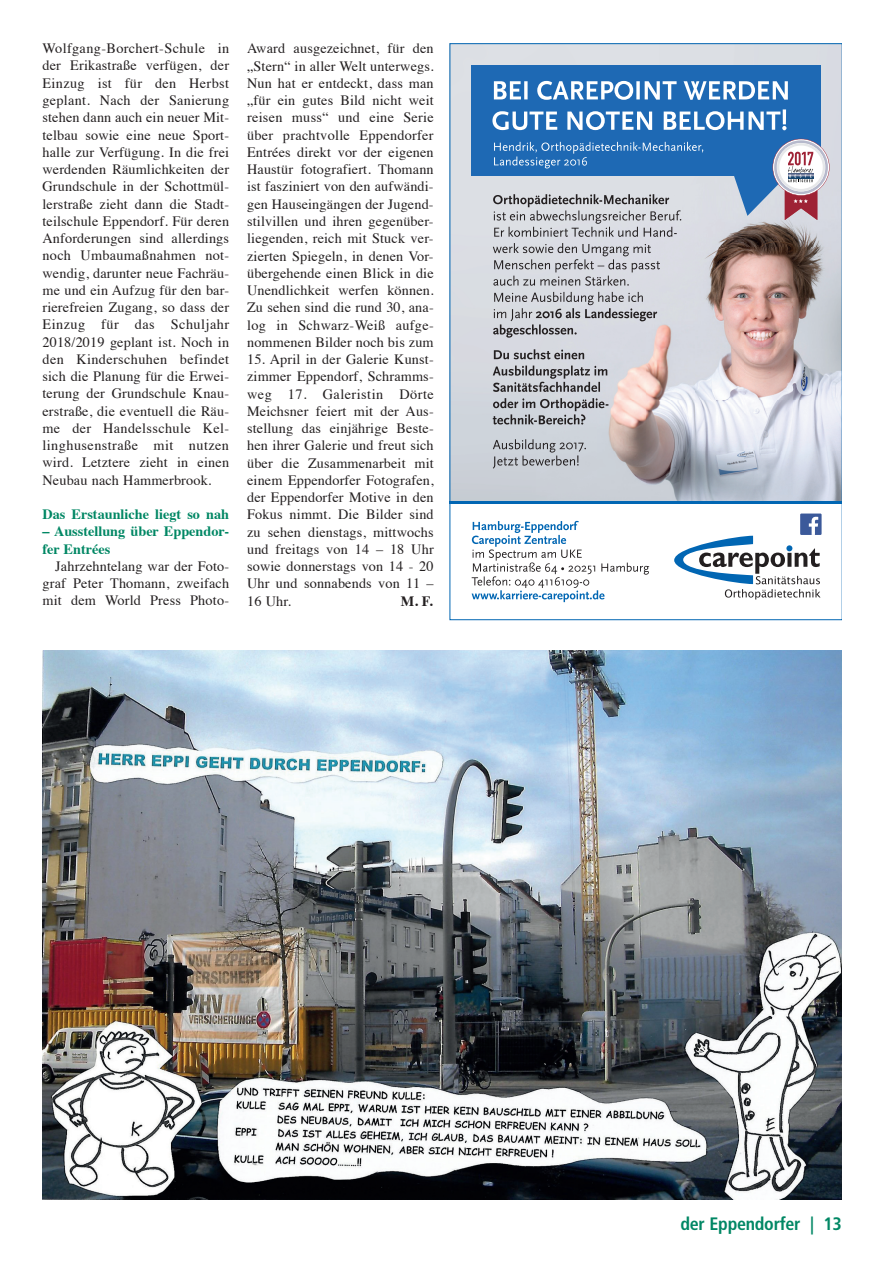
<style>
.page{position:relative;width:893px;height:1263px;background:#fff}
.page>*{position:absolute;margin:0;border:0;box-sizing:border-box;transform-origin:0 0}
.t1{font:700 condensed 18px "Frutiger";letter-spacing:-.015em;color:#008764}
.t2{font:14.25px/17.2px "Times";letter-spacing:.01em;color:#231f20;text-align:justify}
.t3{font:700 14.25px/17.2px "Times";color:#008764}
.t4{font:700 14.25px "Times";color:#231f20}
.s1{font-style:inherit}
</style>
<div class="page">
<img style="left:43px;top:651px;width:799px;height:548px">
<img style="left:451px;top:45px;width:389px;height:456px">
<svg style="left:493px;top:439px;width:93px;height:30px;background:#b1b5bb"></svg>
<svg style="left:493px;top:398px;width:115px;height:27px;background:#a7aab0"></svg>
<svg style="left:493px;top:366px;width:114px;height:26px;background:#a2a3a8"></svg>
<svg style="left:494px;top:349px;width:90px;height:10px"></svg>
<svg style="left:493px;top:292px;width:164px;height:46px;background:#bbbcc2"></svg>
<svg style="left:493px;top:243px;width:167px;height:43px;background:#bfc0c6"></svg>
<svg style="left:493px;top:194px;width:188px;height:43px;background:#b8babe"></svg>
<div style="left:472px;top:65px;width:348px;height:111px;background:#1e69b4"></div>
<svg style="left:494px;top:142px;width:209px;height:26px"></svg>
<svg style="left:492px;top:109px;width:294px;height:21px"></svg>
<svg style="left:494px;top:81px;width:294px;height:19px"></svg>
<hr style="left:450px;top:501px;width:392px;height:3px;background:#0166b3">
<svg style="left:472px;top:521px;width:177px;height:81px"></svg>
<svg style="left:734px;top:139px;width:95px;height:81px"></svg>
<div style="left:799px;top:513px;width:23px;height:23px;border:2px solid #fff"></div>
<div style="left:800px;top:513px;width:22px;height:22px;background:#3b599a"></div>
<svg style="left:674px;top:517px;width:146px;height:82px"></svg>
<p class="t2" style="left:43px;top:39px;width:188px">Wolfgang-Borchert-Schule in der Erikastraße verfügen, der Einzug ist für den Herbst geplant. Nach der Sanierung stehen dann auch ein neuer Mit&shy;telbau sowie eine neue Sport&shy;halle zur Verfügung. In die frei werdenden Räumlichkeiten der Grundschule in der Schottmül&shy;lerstraße zieht dann die Stadt&shy;teilschule Eppendorf. Für deren Anforderungen sind allerdings noch Umbaumaßnahmen not&shy;wendig, darunter neue Fachräu&shy;me und ein Aufzug für den bar&shy;rierefreien Zugang, so dass der Einzug für das Schuljahr 2018/2019 geplant ist. Noch in den Kinderschuhen befindet sich die Planung für die Erwei&shy;terung der Grundschule Knau&shy;erstraße, die eventuell die Räu&shy;me der Handelsschule Kel&shy;linghusenstraße mit nutzen wird. Letztere zieht in einen Neubau nach Hammerbrook.</p>
<p class="t3" style="left:43px;top:504px;width:188px">Das Erstaunliche liegt so nah</p>
<p class="t3" style="left:43px;top:521px;width:188px">– Ausstellung über Eppendor&shy;fer Entrées</p>
<p class="t2" style="left:43px;top:556px;width:188px;text-indent:13px">Jahrzehntelang war der Foto&shy;graf Peter Thomann, zweifach mit dem World Press Photo-</p>
<p class="t2" style="left:247px;top:39px;width:188px">Award ausgezeichnet, für den „Stern“ in aller Welt unterwegs.<br>Nun hat er entdeckt, dass man „für ein gutes Bild nicht weit reisen muss“ und eine Serie über prachtvolle Eppendorfer Entrées direkt vor der eigenen Haustür fotografiert. Thomann ist fasziniert von den aufwändi&shy;gen Hauseingängen der Jugend&shy;stilvillen und ihren gegenüber&shy;liegenden, reich mit Stuck ver&shy;zierten Spiegeln, in denen Vor&shy;übergehende einen Blick in die Unendlichkeit werfen können.<br>Zu sehen sind die rund 30, ana&shy;log in Schwarz-Weiß aufge&shy;nommenen Bilder noch bis zum</p>
<p class="t2" style="left:247px;top:349px;width:188px">15. April in der Galerie Kunst&shy;zimmer Eppendorf, Schramms&shy;weg 17. Galeristin Dörte Meichsner feiert mit der Aus&shy;stellung das einjährige Beste&shy;hen ihrer Galerie und freut sich über die Zusammenarbeit mit einem Eppendorfer Fotografen, der Eppendorfer Motive in den Fokus nimmt. Die Bilder sind zu sehen dienstags, mittwochs und freitags von 14 – 18 Uhr sowie donnerstags von 14 - 20<br>Uhr und sonnabends von 11 – 16 Uhr.</p>
<p class="t4" style="left:401px;top:587px;width:33px">M. F.</p>
<p class="t1" style="left:680px;top:1213px;width:163px">der Eppendorfer | <span class="s1">13</span></p>
</div>
